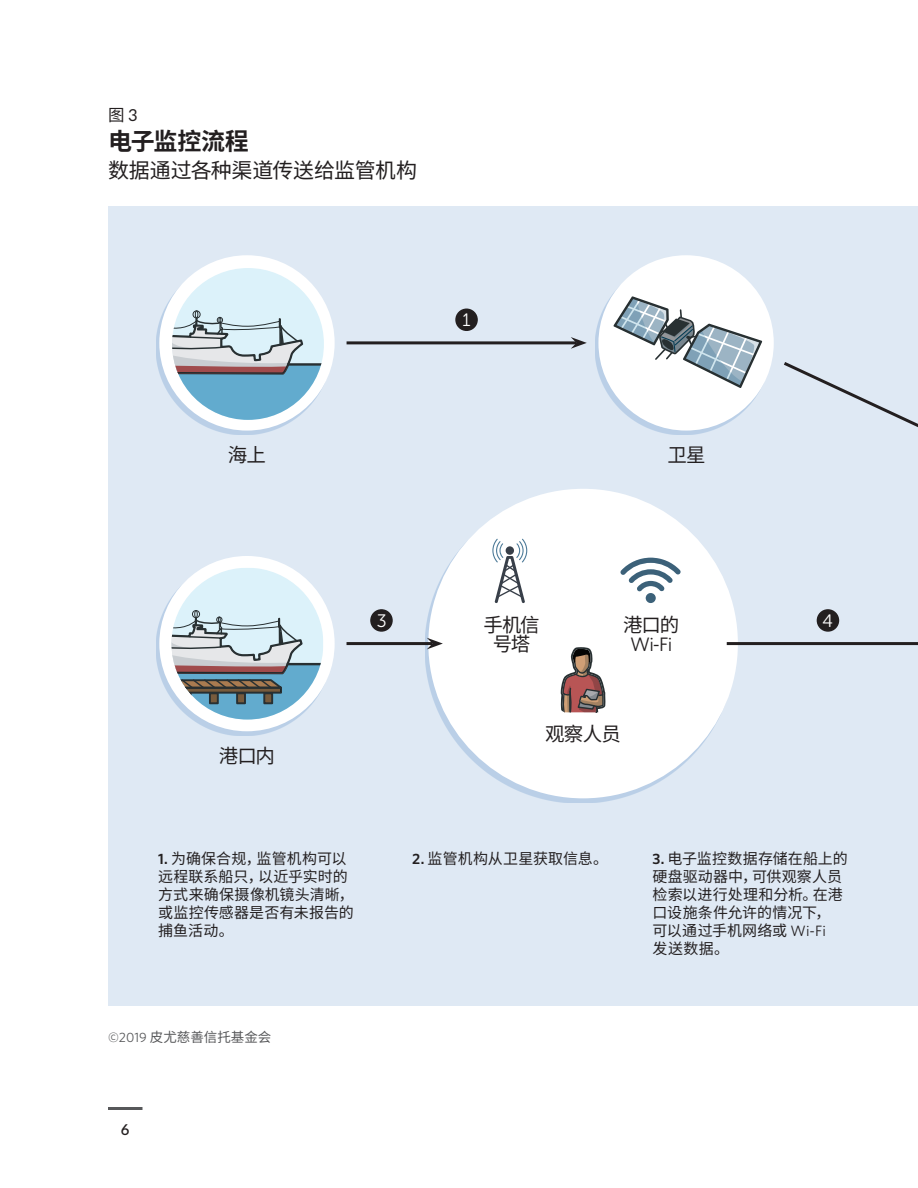
<style>
.page{position:relative;width:918px;height:1188px;background:#fff}
.page>*{position:absolute;margin:0;border:0;box-sizing:border-box;transform-origin:0 0}
.HED{font:700 24px "Noto Sans CJ Ksc";letter-spacing:-.01em;color:#231f20}
.DEK{font:21px "Noto Sans CJ Ksc";letter-spacing:-.015em;color:#231f20}
.t1{font:19.5px/19.5px "Noto Sans CJ Ksc";letter-spacing:-.04em;color:#231f20;text-align:center}
.t2{font:19.5px/19.5px "Whitney";color:#231f20;text-align:center}
.Body{font:18px "Museo Sans Rounded 300";color:#fff}
.Figure{font:16.5px "Noto Sans CJ Ksc";color:#231f20}
.Body-2{font:15px/18px "Noto Sans CJ Ksc";letter-spacing:.005em;color:#231f20}
.t3{font:600 15px "Lato";color:#231f20}
.Source{font:13.5px "Noto Sans CJ Ksc";color:#57585a}
.s1{font-family:"Lato"}
.s2{font-family:"Noto Sans CJ Ksc"}
.s3{font-family:"Whitney";font-weight:600}
.s4{font-family:"Whitney"}
</style>
<div class="page">
<hr style="left:108px;top:1107px;width:34px;height:3px;background:#57585a">
<div style="left:108px;top:207px;width:810px;height:799px;background:#dfe9f4"></div>
<div style="left:156px;top:560px;width:176px;height:176px;background:#2d6eb7;opacity:.21"></div>
<div style="left:159px;top:556px;width:176px;height:175px;background:#fff;border-radius:50%"></div>
<svg style="left:172px;top:568px;width:151px;height:152px"></svg>
<div style="left:264px;top:693px;width:8px;height:10px;background:#775b3d"></div>
<div style="left:237px;top:693px;width:8px;height:10px;background:#775b3d"></div>
<div style="left:210px;top:693px;width:8px;height:10px;background:#775b3d"></div>
<div style="left:183px;top:693px;width:8px;height:10px;background:#fff"></div>
<div style="left:263px;top:692px;width:10px;height:12px;border:2px solid #283032"></div>
<div style="left:236px;top:692px;width:10px;height:12px;border:2px solid #283032"></div>
<div style="left:209px;top:692px;width:10px;height:12px;border:2px solid #283032"></div>
<div style="left:156px;top:260px;width:176px;height:175px;background:#2d6eb7;opacity:.21"></div>
<div style="left:159px;top:255px;width:176px;height:176px;background:#fff;border-radius:50%"></div>
<svg style="left:172px;top:268px;width:152px;height:152px"></svg>
<hr style="left:287px;top:363px;width:37px;height:3px;background:#283032">
<div style="left:425px;top:493px;width:310px;height:310px;background:#2d6eb7;opacity:.21"></div>
<div style="left:428px;top:489px;width:310px;height:309px;background:#fff;border-radius:50%"></div>
<svg style="left:561px;top:647px;width:45px;height:65px"></svg>
<svg style="left:492px;top:539px;width:35px;height:64px"></svg>
<svg style="left:646px;top:593px;width:10px;height:10px"></svg>
<svg style="left:620px;top:558px;width:61px;height:33px"></svg>
<div style="left:595px;top:260px;width:176px;height:175px;background:#2d6eb7;opacity:.21"></div>
<div style="left:598px;top:255px;width:176px;height:176px;background:#fff;border-radius:50%"></div>
<svg style="left:612px;top:295px;width:152px;height:94px"></svg>
<hr style="left:347px;top:341px;width:229px;height:3px;background:#231f20">
<svg style="left:571px;top:337px;width:16px;height:12px"></svg>
<hr style="left:727px;top:642px;width:191px;height:3px;background:#231f20">
<svg style="left:784px;top:362px;width:134px;height:65px"></svg>
<hr style="left:347px;top:642px;width:85px;height:3px;background:#231f20">
<svg style="left:427px;top:638px;width:16px;height:11px"></svg>
<div style="left:371px;top:610px;width:21px;height:21px;background:#231f20;border-radius:50%"></div>
<div style="left:370px;top:609px;width:23px;height:23px;border:2px solid #231f20;border-radius:50%"></div>
<div style="left:817px;top:610px;width:21px;height:21px;background:#231f20;border-radius:50%"></div>
<div style="left:817px;top:609px;width:22px;height:23px;border:2px solid #231f20;border-radius:50%"></div>
<div style="left:456px;top:309px;width:21px;height:21px;background:#231f20;border-radius:50%"></div>
<div style="left:455px;top:309px;width:23px;height:22px;border:2px solid #231f20;border-radius:50%"></div>
<p class="Figure" style="left:108px;top:106px;width:31px">图 <span class="s1">3</span></p>
<p class="HED" style="left:108px;top:127px;width:142px">电子监控流程</p>
<p class="DEK" style="left:108px;top:159px;width:311px">数据通过各种渠道传送给监管机构</p>
<h2 class="t1" style="left:228px;top:446px;width:40px">海上</h2>
<p class="Body" style="left:463px;top:310px;width:10px">1</p>
<h2 class="t1" style="left:667px;top:446px;width:40px">卫星</h2>
<p class="Body" style="left:377px;top:611px;width:11px">3</p>
<p class="Body" style="left:823px;top:611px;width:12px">4</p>
<h2 class="t2" style="left:623px;top:615px;width:58px"><span class="s2">港口的<br></span>Wi-Fi</h2>
<h2 class="t1" style="left:483px;top:615px;width:58px">手机信号塔</h2>
<h2 class="t1" style="left:219px;top:747px;width:58px">港口内</h2>
<h2 class="t1" style="left:545px;top:725px;width:78px">观察人员</h2>
<p class="Body-2" style="left:158px;top:850px;width:197px"><span class="s3">1.</span> 为确保合规，监管机构可以远程联系船只，以近乎实时的方式来确保摄像机镜头清晰，或监控传感器是否有未报告的捕鱼活动。</p>
<p class="Body-2" style="left:412px;top:850px;width:197px"><span class="s3">2.</span> 监管机构从卫星获取信息。</p>
<p class="Body-2" style="left:653px;top:850px;width:197px"><span class="s3">3.</span> 电子监控数据存储在船上的硬盘驱动器中，可供观察人员检索以进行处理和分析。在港口设施条件允许的情况下，可以通过手机网络或 <span class="s4">Wi-Fi<br></span>发送数据。</p>
<p class="Source" style="left:108px;top:1030px;width:165px"><span class="s4">©2019</span> 皮尤慈善信托基金会</p>
<p class="t3" style="left:121px;top:1119px;width:10px">6</p>
</div>
